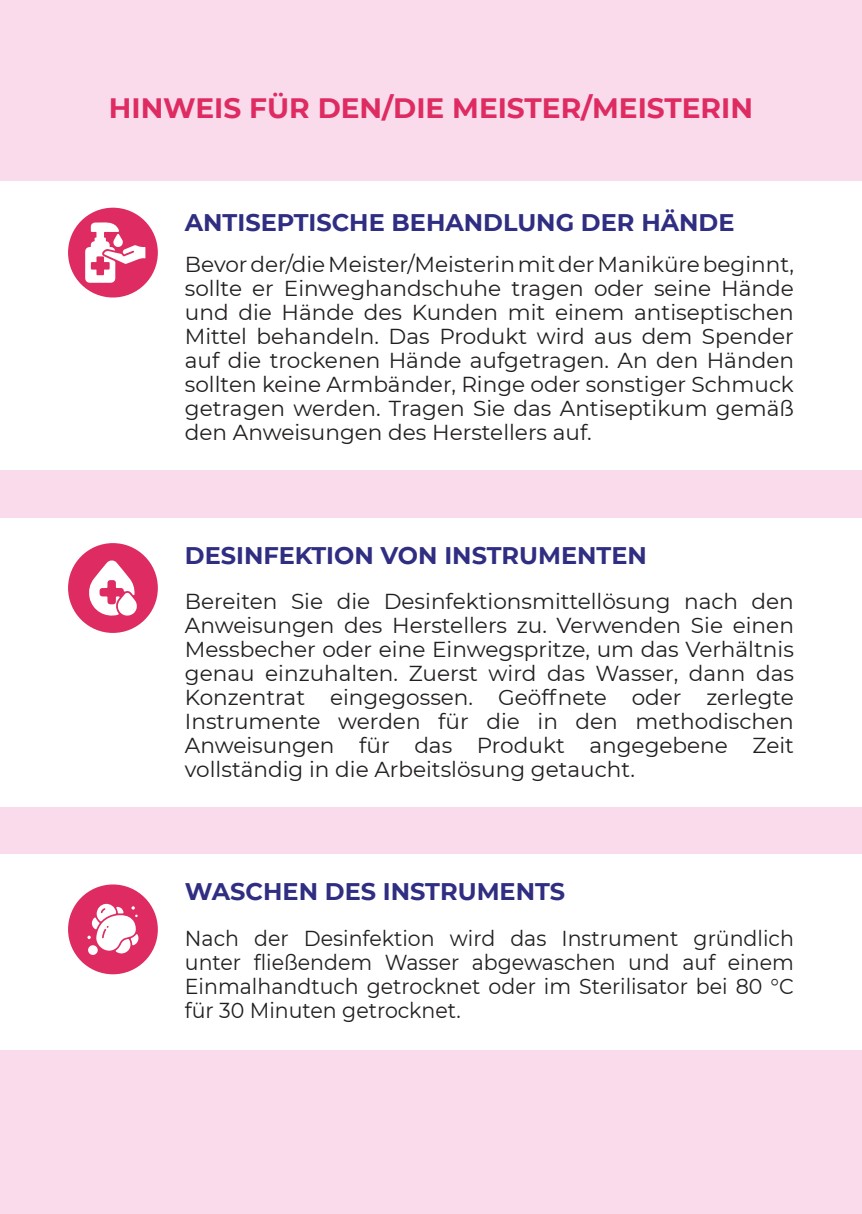
<style>
.page{position:relative;width:862px;height:1214px;background:#fff}
.page>*{position:absolute;margin:0;border:0;box-sizing:border-box;transform-origin:0 0}
.t1{font:700 28px "Montserrat";color:#de2b61}
.t2{font:700 24px "Montserrat";color:#302e82}
.t3{font:21.6px/24px "Montserrat";color:#231f20;text-align:justify}
.t4{font:21.6px/24px "Montserrat";color:#231f20;text-align:justify;scale:.95 1}
</style>
<div class="page">
<div style="left:0;top:0;width:862px;height:1213px;background:#fadbeb"></div>
<div style="left:0;top:181px;width:862px;height:289px;background:#fff"></div>
<div style="left:0;top:517px;width:862px;height:289px;background:#fff"></div>
<div style="left:0;top:854px;width:862px;height:195px;background:#fff"></div>
<div style="left:68px;top:208px;width:90px;height:89px;background:#de2b61;border-radius:50%"></div>
<div style="left:68px;top:543px;width:90px;height:90px;background:#de2b61;border-radius:50%"></div>
<div style="left:68px;top:884px;width:90px;height:90px;background:#de2b61;border-radius:50%"></div>
<svg style="left:85px;top:222px;width:60px;height:61px"></svg>
<svg style="left:89px;top:560px;width:48px;height:56px"></svg>
<div style="left:88px;top:945px;width:10px;height:9px;background:#fff;border-radius:50%"></div>
<svg style="left:87px;top:903px;width:51px;height:50px"></svg>
<p class="t1" style="left:109px;top:93px;width:645px">HINWEIS FÜR DEN/DIE MEISTER/MEISTERIN</p>
<p class="t2" style="left:185px;top:209px;width:551px">ANTISEPTISCHE BEHANDLUNG DER HÄNDE</p>
<p class="t3" style="left:185px;top:252px;width:610px">Bevor der/die Meister/Meisterin mit der Maniküre beginnt, sollte er Einweghandschuhe tragen oder seine Hände und die Hände des Kunden mit einem antiseptischen Mittel behandeln. Das Produkt wird aus dem Spender auf die trockenen Hände aufgetragen. An den Händen sollten keine Armbänder, Ringe oder sonstiger Schmuck getragen werden. Tragen Sie das Antiseptikum gemäß den Anweisungen des Herstellers auf.</p>
<p class="t2" style="left:185px;top:542px;width:463px">DESINFEKTION VON INSTRUMENTEN</p>
<p class="t3" style="left:185px;top:589px;width:610px">Bereiten Sie die Desinfektionsmittellösung nach den Anweisungen des Herstellers zu. Verwenden Sie einen Messbecher oder eine Einwegspritze, um das Verhältnis genau einzuhalten. Zuerst wird das Wasser, dann das Konzentrat eingegossen. Geöffnete oder zerlegte Instrumente werden für die in den methodischen Anweisungen für das Produkt angegebene Zeit vollständig in die Arbeitslösung getaucht.</p>
<p class="t2" style="left:185px;top:878px;width:382px">WASCHEN DES INSTRUMENTS</p>
<p class="t4" style="left:185px;top:926px;width:642px">Nach der Desinfektion wird das Instrument gründlich unter fließendem Wasser abgewaschen und auf einem Einmalhandtuch getrocknet oder im Sterilisator bei 80 °C für 30 Minuten getrocknet.</p>
</div>
